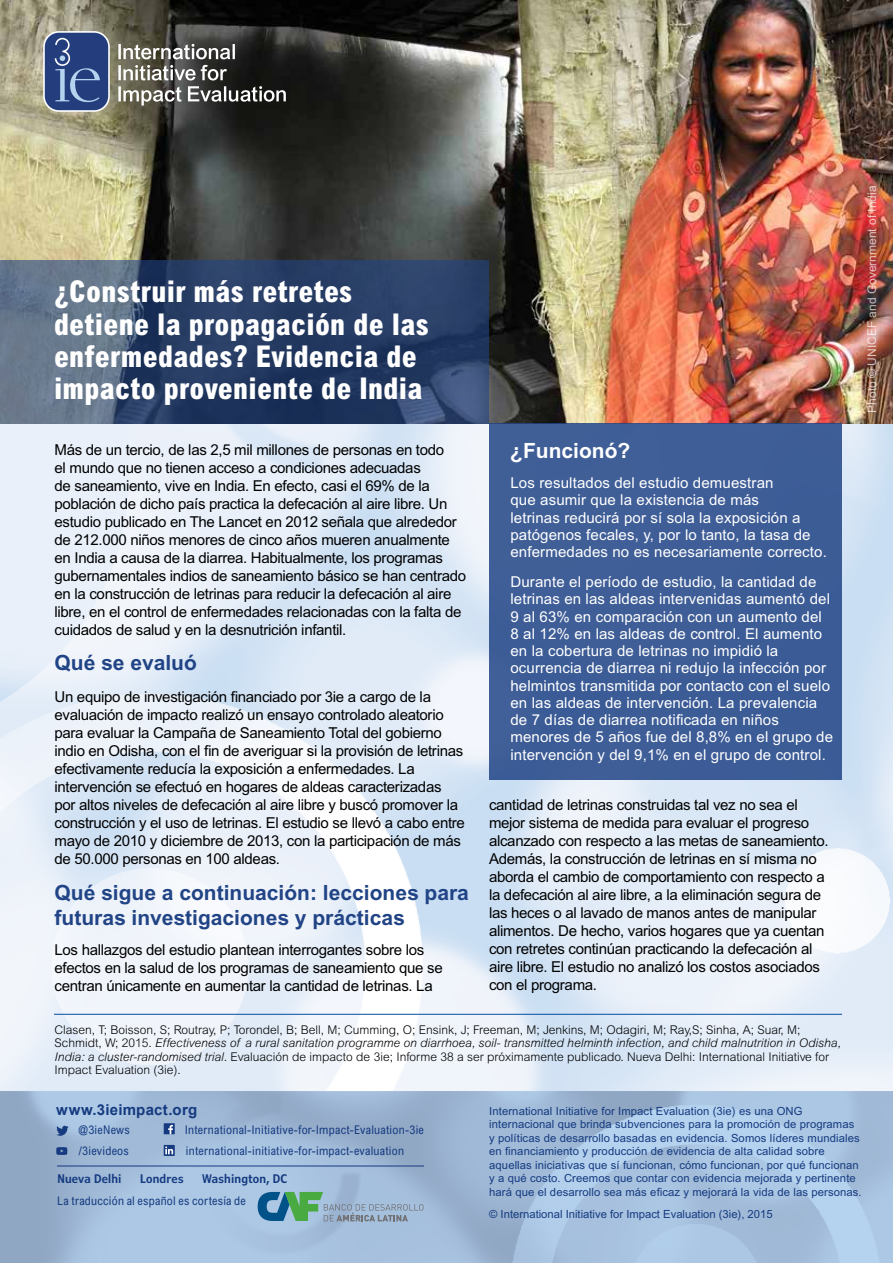
<style>
.page{position:relative;width:893px;height:1263px;background:#fff}
.page>*{position:absolute;margin:0;border:0;box-sizing:border-box;transform-origin:0 0}
.t1{font:800 condensed 30px/32.2px "Arial MT Std";letter-spacing:.01em;color:#fff}
.t2{font:700 21px/25.2px "Arial MT Std";color:#214486}
.t3{font:700 21px "Arial MT Std";color:#fff}
.t4{font:15px/18px "Arial MT Std";letter-spacing:-.02em;color:#000}
.t5{font:15px/17.2px "Arial MT Std";letter-spacing:.01em;color:#fff}
.t6{font:700 15px "Arial";letter-spacing:.015em;color:#153a80}
.t7{font:300 12px/13.5px "Arial MT Std";color:#000}
.t8{font:condensed 12px "Arial MT Std";letter-spacing:.02em;color:#153a80}
.t9{font:12px "Arial MT Std";color:#fff}
.t10{font:600 condensed 12px "Verdana Pro";letter-spacing:.02em;color:#153a80}
.t11{font:11.25px/13.5px "Arial MT Std";letter-spacing:.01em;color:#153a80}
.s1{font-style:italic}
</style>
<div class="page">
<img style="left:0;top:423px;width:893px;height:668px">
<img style="left:0;top:0;width:893px;height:423px">
<svg style="left:0;top:260px;width:489px;height:163px;background:#374b6e"></svg>
<div style="left:489px;top:423px;width:353px;height:357px;background:#3e5e97"></div>
<hr style="left:54px;top:1014px;width:788px;height:1px;background:#034ea2">
<img style="left:0;top:1091px;width:893px;height:172px">
<hr style="left:57px;top:1165px;width:367px;height:1px;background:#153a80">
<svg style="left:43px;top:31px;width:67px;height:81px"></svg>
<div style="left:45px;top:33px;width:63px;height:77px;background:#233d7d;border-radius:14px"></div>
<svg style="left:55px;top:38px;width:45px;height:64px"></svg>
<svg style="left:118px;top:44px;width:117px;height:15px"></svg>
<svg style="left:118px;top:65px;width:168px;height:41px;background:#61605c"></svg>
<svg style="left:258px;top:1192px;width:165px;height:29px;background:#7fa7b2"></svg>
<svg style="left:164px;top:1145px;width:11px;height:11px"></svg>
<svg style="left:165px;top:1146px;width:8px;height:8px"></svg>
<svg style="left:56px;top:1147px;width:11px;height:8px"></svg>
<div style="left:164px;top:1123px;width:11px;height:11px;background:#153a80"></div>
<svg style="left:168px;top:1125px;width:5px;height:9px"></svg>
<svg style="left:56px;top:1126px;width:13px;height:10px"></svg>
<h1 class="t1" style="left:54px;top:275px;width:377px">¿Construir más retretes detiene la propagación de las enfermedades? Evidencia de impacto proveniente de India</h1>
<h2 class="t3" style="left:510px;top:438px;width:122px">¿Funcionó?</h2>
<p class="t5" style="left:510px;top:474px;width:318px">Los resultados del estudio demuestran<br>que asumir que la existencia de más<br>letrinas reducirá por sí sola la exposición a patógenos fecales, y, por lo tanto, la tasa de enfermedades no es necesariamente correcto.</p>
<p class="t5" style="left:510px;top:573px;width:324px">Durante el período de estudio, la cantidad de letrinas en las aldeas intervenidas aumentó del 9 al 63% en comparación con un aumento del 8 al 12% en las aldeas de control. El aumento en la cobertura de letrinas no impidió la ocurrencia de diarrea ni redujo la infección por helmintos transmitida por contacto con el suelo en las aldeas de intervención. La prevalencia de 7 días de diarrea notificada en niños menores de 5 años fue del 8,8% en el grupo de intervención y del 9,1% en el grupo de control.</p>
<p class="t4" style="left:55px;top:441px;width:413px">Más de un tercio, de las 2,5 mil millones de personas en todo<br>el mundo que no tienen acceso a condiciones adecuadas<br>de saneamiento, vive en India. En efecto, casi el 69% de la población de dicho país practica la defecación al aire libre. Un estudio publicado en The Lancet en 2012 señala que alrededor de 212.000 niños menores de cinco años mueren anualmente en India a causa de la diarrea. Habitualmente, los programas gubernamentales indios de saneamiento básico se han centrado en la construcción de letrinas para reducir la defecación al aire libre, en el control de enfermedades relacionadas con la falta de cuidados de salud y en la desnutrición infantil.</p>
<h2 class="t2" style="left:55px;top:650px;width:144px">Qué se evaluó</h2>
<p class="t4" style="left:55px;top:687px;width:412px">Un equipo de investigación financiado por 3ie a cargo de la evaluación de impacto realizó un ensayo controlado aleatorio para evaluar la Campaña de Saneamiento Total del gobierno indio en Odisha, con el fin de averiguar si la provisión de letrinas efectivamente reducía la exposición a enfermedades. La intervención se efectuó en hogares de aldeas caracterizadas por altos niveles de defecación al aire libre y buscó promover la construcción y el uso de letrinas. El estudio se llevó a cabo entre mayo de 2010 y diciembre de 2013, con la participación de más de 50.000 personas en 100 aldeas.</p>
<p class="t4" style="left:489px;top:796px;width:341px">cantidad de letrinas construidas tal vez no sea el mejor sistema de medida para evaluar el progreso alcanzado con respecto a las metas de saneamiento.<br>Además, la construcción de letrinas en sí misma no aborda el cambio de comportamiento con respecto a la defecación al aire libre, a la eliminación segura de las heces o al lavado de manos antes de manipular alimentos. De hecho, varios hogares que ya cuentan con retretes continúan practicando la defecación al aire libre. El estudio no analizó los costos asociados con el programa.</p>
<h2 class="t2" style="left:55px;top:880px;width:416px">Qué sigue a continuación: lecciones para futuras investigaciones y prácticas</h2>
<p class="t4" style="left:55px;top:940px;width:390px">Los hallazgos del estudio plantean interrogantes sobre los efectos en la salud de los programas de saneamiento que se centran únicamente en aumentar la cantidad de letrinas. La</p>
<p class="t7" style="left:55px;top:1023px;width:788px">Clasen, T; Boisson, S; Routray, P; Torondel, B; Bell, M; Cumming, O; Ensink, J; Freeman, M; Jenkins, M; Odagiri, M; Ray,S; Sinha, A; Suar, M; Schmidt, W; 2015. <span class="s1">Effectiveness of a rural sanitation programme on diarrhoea, soil- transmitted helminth infection, and child malnutrition in Odisha, India: a cluster-randomised trial.</span> Evaluación de impacto de 3ie; Informe 38 a ser próximamente publicado. Nueva Delhi: International Initiative for Impact Evaluation (3ie).</p>
<p class="t9" style="left:865px;top:412px;width:228px;rotate:-90deg">Photo © UNICEF and Government of India</p>
<p class="t6" style="left:56px;top:1099px;width:142px">www.3ieimpact.org</p>
<p class="t8" style="left:79px;top:1122px;width:53px">@3ieNews</p>
<p class="t8" style="left:185px;top:1122px;width:241px">International-Initiative-for-Impact-Evaluation-3ie</p>
<p class="t8" style="left:79px;top:1143px;width:52px">/3ievideos</p>
<p class="t8" style="left:186px;top:1143px;width:220px">international-initiative-for-impact-evaluation</p>
<p class="t8" style="left:57px;top:1193px;width:190px">La traducción al español es cortesía de</p>
<p class="t10" style="left:57px;top:1171px;width:66px">Nueva Delhi</p>
<p class="t10" style="left:140px;top:1171px;width:45px">Londres</p>
<p class="t10" style="left:202px;top:1171px;width:87px">Washington, DC</p>
<p class="t11" style="left:489px;top:1104px;width:374px">International Initiative for Impact Evaluation (3ie) es una ONG internacional que brinda subvenciones para la promoción de programas y políticas de desarrollo basadas en evidencia. Somos líderes mundiales en financiamiento y producción de evidencia de alta calidad sobre aquellas iniciativas que sí funcionan, cómo funcionan, por qué funcionan y a qué costo. Creemos que contar con evidencia mejorada y pertinente hará que el desarrollo sea más eficaz y mejorará la vida de las personas.</p>
<p class="t11" style="left:489px;top:1207px;width:285px">© International Initiative for Impact Evaluation (3ie), 2015</p>
</div>
